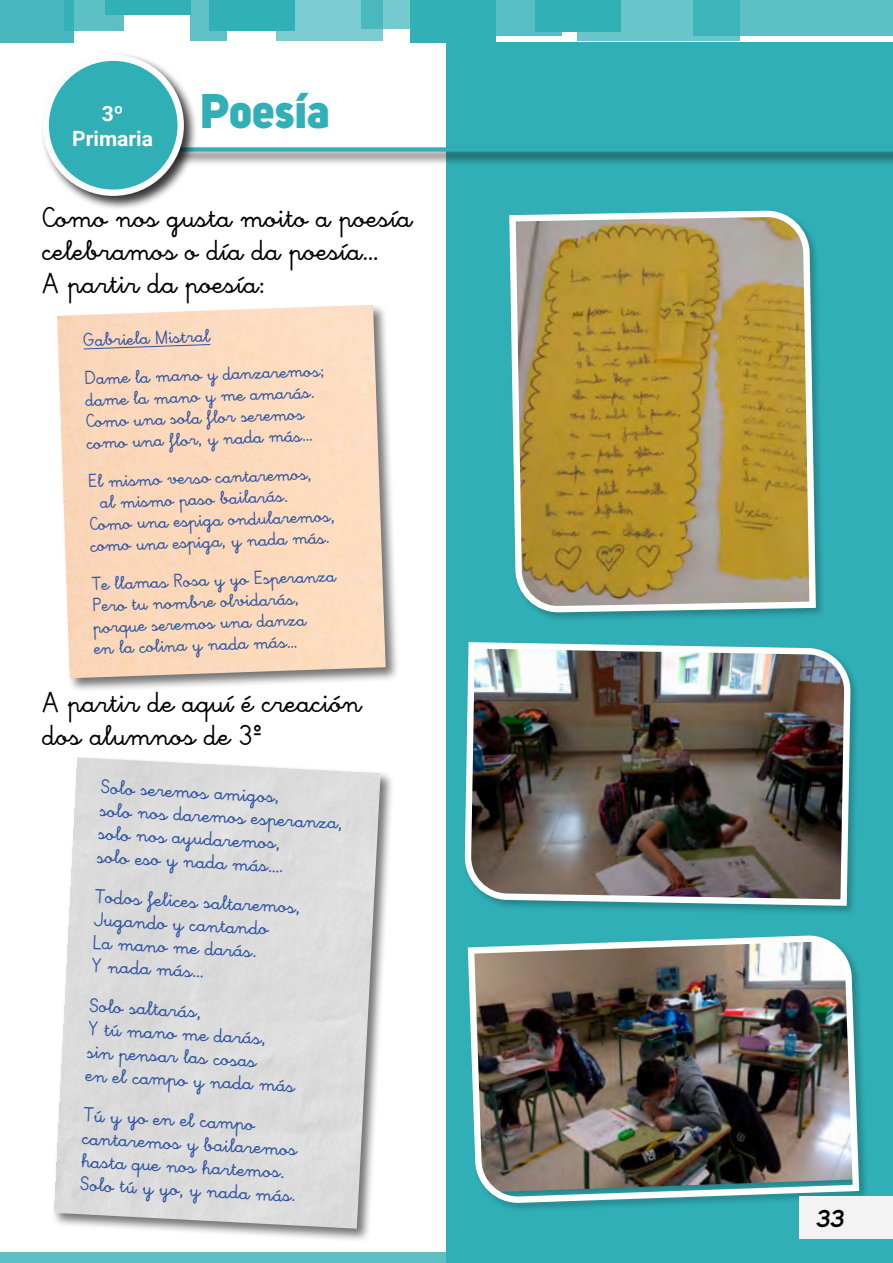
<style>
.page{position:relative;width:893px;height:1263px;background:#fff}
.page>*{position:absolute;margin:0;border:0;box-sizing:border-box;transform-origin:0 0}
.t1{font:800 48px "Uni Sans";letter-spacing:-.01em;color:#31afb7}
.t2{font:30px/33px "Escolar 2 Negra";color:#000}
.t3{font:italic 600 24px "Uni Sans";color:#000}
.t4{font:21px/23.1px "Escolar 2 Negra";color:#2d53a1}
.t5{font:700 21px "Roboto";color:#fff}
.t6{font:19.5px/21.5px "Escolar 2 Negra";color:#2d53a1}
</style>
<div class="page">
<div style="left:446px;top:43px;width:447px;height:1220px;background:#31afb7"></div>
<div style="left:112px;top:145px;width:781px;height:21px;background:#000;opacity:.79"></div>
<div style="left:115px;top:147px;width:778px;height:5px;background:#31afb7"></div>
<div style="left:40px;top:52px;width:158px;height:158px;background:#000;opacity:.79"></div>
<div style="left:46px;top:58px;width:135px;height:135px;background:#31afb7;border-radius:50%"></div>
<div style="left:43px;top:55px;width:141px;height:141px;border:6px solid #fcfcfc;border-radius:50%"></div>
<div style="left:463px;top:640px;width:397px;height:275px;background:#000;opacity:.25"></div>
<img style="left:463px;top:640px;width:391px;height:269px">
<div style="left:507px;top:209px;width:319px;height:414px;background:#000;opacity:.25"></div>
<svg style="left:507px;top:212px;width:312px;height:399px;background:#b09b55"></svg>
<div style="left:466px;top:934px;width:404px;height:279px;background:#000;opacity:.25"></div>
<img style="left:466px;top:938px;width:396px;height:262px">
<div style="left:51px;top:755px;width:344px;height:488px;background:#000;opacity:.55"></div>
<img style="left:53px;top:757px;width:328px;height:472px">
<div style="left:55px;top:302px;width:345px;height:391px;background:#000;opacity:.55"></div>
<img style="left:57px;top:305px;width:329px;height:373px">
<svg style="left:83px;top:343px;width:128px;height:7px"></svg>
<div style="left:693px;top:0;width:200px;height:35px;background:#5cc0c5"></div>
<svg style="left:577px;top:0;width:163px;height:40px;background:#59bfc3"></svg>
<div style="left:535px;top:0;width:85px;height:32px;background:#31b0b6"></div>
<svg style="left:496px;top:0;width:66px;height:36px;fill:#58bfc4"></svg>
<div style="left:411px;top:0;width:85px;height:43px;background:#31b0b6"></div>
<svg style="left:382px;top:0;width:29px;height:29px"></svg>
<svg style="left:276px;top:0;width:106px;height:40px;background:#72c8cc"></svg>
<div style="left:209px;top:0;width:85px;height:31px;background:#31b0b6"></div>
<svg style="left:191px;top:0;width:36px;height:40px"></svg>
<div style="left:105px;top:0;width:86px;height:15px;background:#31b0b6"></div>
<svg style="left:74px;top:0;width:50px;height:31px;fill:#5cc0c5"></svg>
<div style="left:0;top:0;width:74px;height:43px;background:linear-gradient(to right,#49b9be,#40b5bb)"></div>
<div style="left:799px;top:1196px;width:94px;height:43px;background:#f3f3f3"></div>
<div style="left:1px;top:1252px;width:445px;height:11px;background:#5cc0c5"></div>
<p class="t5" style="left:102px;top:98px;width:23px">3º</p>
<p class="t5" style="left:72px;top:124px;width:82px">Primaria</p>
<h1 class="t1" style="left:200px;top:80px;width:132px">Poesía</h1>
<h2 class="t2" style="left:43px;top:202px;width:371px">Como nos gusta moito a poesía celebramos o día da poesía…<br>A partir da poesía:</h2>
<p class="t6" style="left:83px;top:321px;width:241px;line-height:38.4px;rotate:-2deg">Gabriela Mistral<br>Dame la mano y danzaremos;</p>
<p class="t6" style="left:85px;top:390px;width:231px;rotate:-2deg">dame la mano y me amarás.<br>Como una sola flor seremos como una flor, y nada más…</p>
<p class="t6" style="left:88px;top:471px;width:225px;rotate:-2deg">El mismo verso cantaremos,</p>
<p class="t6" style="left:100px;top:492px;width:189px;rotate:-2deg">al mismo paso bailarás.</p>
<p class="t6" style="left:90px;top:514px;width:246px;rotate:-2deg">Como una espiga ondularemos,</p>
<p class="t6" style="left:90px;top:535px;width:241px;rotate:-2deg">como una espiga, y nada más.</p>
<p class="t6" style="left:92px;top:574px;width:246px;rotate:-2deg">Te llamas Rosa y yo Esperanza<br>Pero tu nombre olvidarás, porque seremos una danza<br>en la colina y nada más…</p>
<h2 class="t2" style="left:43px;top:688px;width:321px">A partir de aquí é creación dos alumnos de 3º</h2>
<p class="t4" style="left:102px;top:776px;width:245px;rotate:3deg">Solo seremos amigos,<br>solo nos daremos esperanza, solo nos ayudaremos,<br>solo eso y nada más….</p>
<p class="t4" style="left:96px;top:885px;width:207px;rotate:3deg">Todos felices saltaremos,<br>Jugando y cantando<br>La mano me darás.<br>Y nada más…</p>
<p class="t4" style="left:90px;top:995px;width:211px;rotate:3deg">Solo saltarás,<br>Y tú mano me darás,<br>sin pensar las cosas<br>en el campo y nada más</p>
<p class="t4" style="left:84px;top:1104px;width:218px;rotate:3deg">Tú y yo en el campo cantaremos y bailaremos hasta que nos hartemos.<br>Solo tú y yo, y nada más.</p>
<p class="t3" style="left:816px;top:1204px;width:30px">33</p>
</div>
